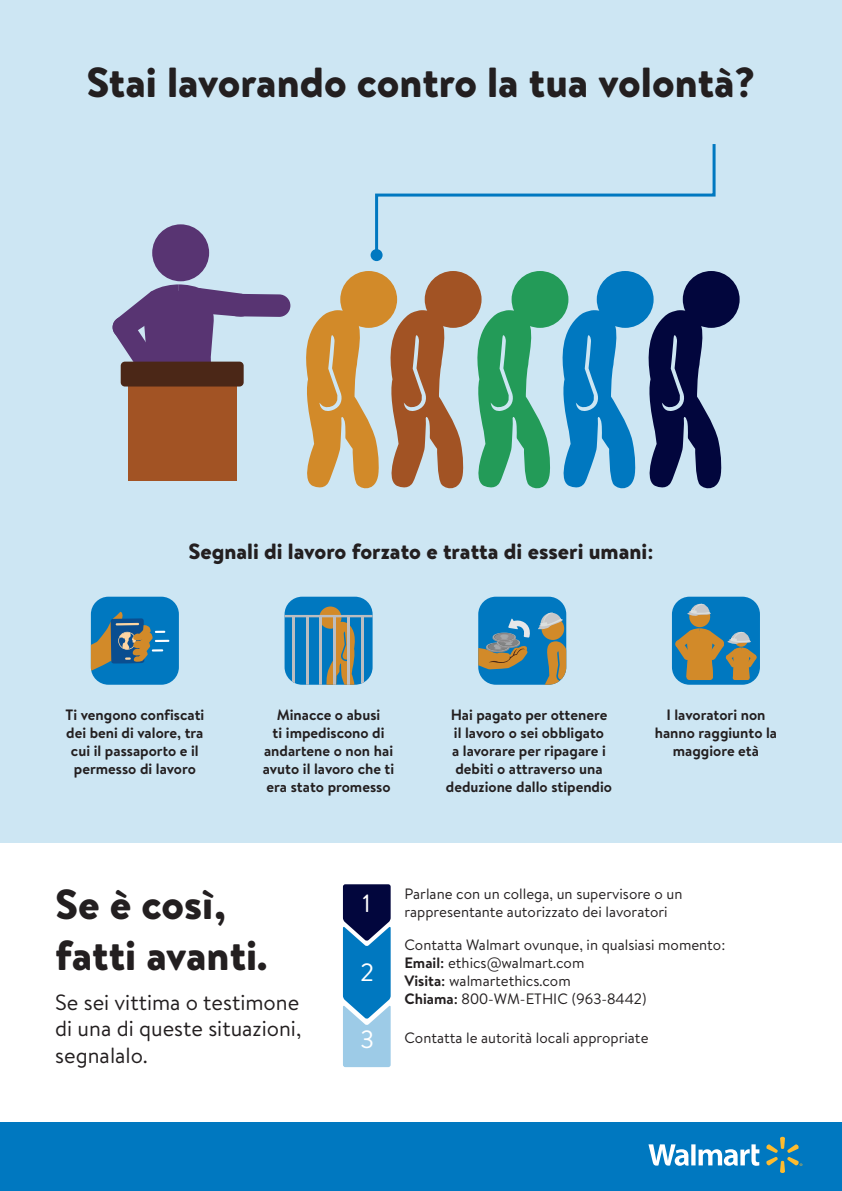
<style>
.page{position:relative;width:842px;height:1191px;background:#fff}
.page>*{position:absolute;margin:0;border:0;box-sizing:border-box;transform-origin:0 0}
.t1{font:900 42px/50.4px "Bogle";color:#231f20}
.t2{font:25px "Bogle";color:#fff}
.t3{font:22px/26.4px "Bogle";color:#231f20;text-align:justify}
.t4{font:900 22px "Bogle";color:#231f20}
.t5{font:700 15px/18px "Bogle";color:#231f20;text-align:center}
.t6{font:15px/18px "Bogle";color:#231f20}
.s1{font-weight:700}
</style>
<div class="page">
<div style="left:0;top:0;width:842px;height:842px;background:#cde6f3"></div>
<div style="left:285px;top:596px;width:88px;height:88px;background:#0078c0;border-radius:18px"></div>
<div style="left:319px;top:606px;width:22px;height:22px;background:#d28a29;border-radius:50%"></div>
<svg style="left:285px;top:615px;width:88px;height:69px"></svg>
<hr style="left:292px;top:616px;width:3px;height:68px;background:#bcbdc0">
<hr style="left:306px;top:616px;width:2px;height:68px;background:#bcbdc0">
<hr style="left:319px;top:616px;width:3px;height:68px;background:#bcbdc0">
<hr style="left:333px;top:616px;width:3px;height:68px;background:#bcbdc0">
<hr style="left:347px;top:616px;width:3px;height:68px;background:#bcbdc0">
<hr style="left:361px;top:616px;width:3px;height:68px;background:#bcbdc0">
<div style="left:478px;top:596px;width:88px;height:88px;background:#0078c0;border-radius:18px"></div>
<svg style="left:478px;top:611px;width:88px;height:73px"></svg>
<div style="left:672px;top:596px;width:88px;height:88px;background:#0078c0;border-radius:18px"></div>
<div style="left:689px;top:606px;width:21px;height:21px;background:#d28a29;border-radius:50%"></div>
<svg style="left:687px;top:603px;width:24px;height:13px"></svg>
<svg style="left:675px;top:628px;width:82px;height:52px"></svg>
<div style="left:91px;top:596px;width:88px;height:88px;background:#0078c0;border-radius:18px"></div>
<svg style="left:91px;top:611px;width:78px;height:73px"></svg>
<svg style="left:374px;top:144px;width:342px;height:114px"></svg>
<div style="left:371px;top:249px;width:12px;height:12px;background:#0078c0;border-radius:50%"></div>
<div style="left:152px;top:224px;width:57px;height:57px;background:#583472;border-radius:50%"></div>
<svg style="left:112px;top:284px;width:178px;height:103px"></svg>
<div style="left:128px;top:381px;width:109px;height:99px;background:#a25324"></div>
<div style="left:121px;top:361px;width:123px;height:25px;background:#4b2717;border-radius:4px"></div>
<div style="left:340px;top:271px;width:57px;height:57px;background:#d28a29;border-radius:50%"></div>
<div style="left:425px;top:271px;width:57px;height:57px;background:#a25324;border-radius:50%"></div>
<svg style="left:306px;top:310px;width:158px;height:179px"></svg>
<div style="left:512px;top:271px;width:56px;height:57px;background:#239b58;border-radius:50%"></div>
<div style="left:597px;top:271px;width:57px;height:57px;background:#0078c0;border-radius:50%"></div>
<svg style="left:471px;top:310px;width:165px;height:179px"></svg>
<div style="left:683px;top:271px;width:57px;height:57px;background:#02063d;border-radius:50%"></div>
<svg style="left:642px;top:310px;width:80px;height:179px"></svg>
<div style="left:0;top:1122px;width:842px;height:69px;background:#0078c0"></div>
<svg style="left:648px;top:1144px;width:111px;height:22px"></svg>
<svg style="left:766px;top:1136px;width:36px;height:37px"></svg>
<svg style="left:343px;top:884px;width:48px;height:183px;background:#3e7bad"></svg>
<p class="t1" style="left:86px;top:56px;width:671px">Stai lavorando contro la tua volontà?</p>
<p class="t4" style="left:188px;top:535px;width:467px">Segnali di lavoro forzato e tratta di esseri umani:</p>
<p class="t5" style="left:65px;top:705px;width:140px">Ti vengono confiscati dei beni di valore, tra cui il passaporto e il permesso di lavoro</p>
<p class="t5" style="left:263px;top:705px;width:133px">Minacce o abusi<br>ti impediscono di andartene o non hai avuto il lavoro che ti era stato promesso</p>
<p class="t5" style="left:446px;top:705px;width:168px">Hai pagato per ottenere il lavoro o sei obbligato<br>a lavorare per ripagare i debiti o attraverso una deduzione dallo stipendio</p>
<p class="t5" style="left:655px;top:705px;width:124px">I lavoratori non hanno raggiunto la maggiore età</p>
<p class="t1" style="left:55px;top:878px;width:214px">Se è così, fatti avanti.</p>
<p class="t2" style="left:362px;top:885px;width:10px">1</p>
<p class="t2" style="left:361px;top:955px;width:15px">2</p>
<p class="t3" style="left:55px;top:988px;width:248px">Se sei vittima o testimone di una di queste situazioni, segnalalo.</p>
<p class="t2" style="left:361px;top:1021px;width:15px">3</p>
<p class="t6" style="left:404px;top:884px;width:279px">Parlane con un collega, un supervisore o un rappresentante autorizzato dei lavoratori</p>
<p class="t6" style="left:404px;top:935px;width:322px">Contatta Walmart ovunque, in qualsiasi momento:</p>
<p class="t6" style="left:404px;top:953px;width:244px"><span class="s1">Email:</span> ethics@walmart.com<br><span class="s1">Visita:</span> walmartethics.com<br><span class="s1">Chiama:</span> 800-WM-ETHIC (963-8442)</p>
<p class="t6" style="left:404px;top:1028px;width:246px">Contatta le autorità locali appropriate</p>
</div>
